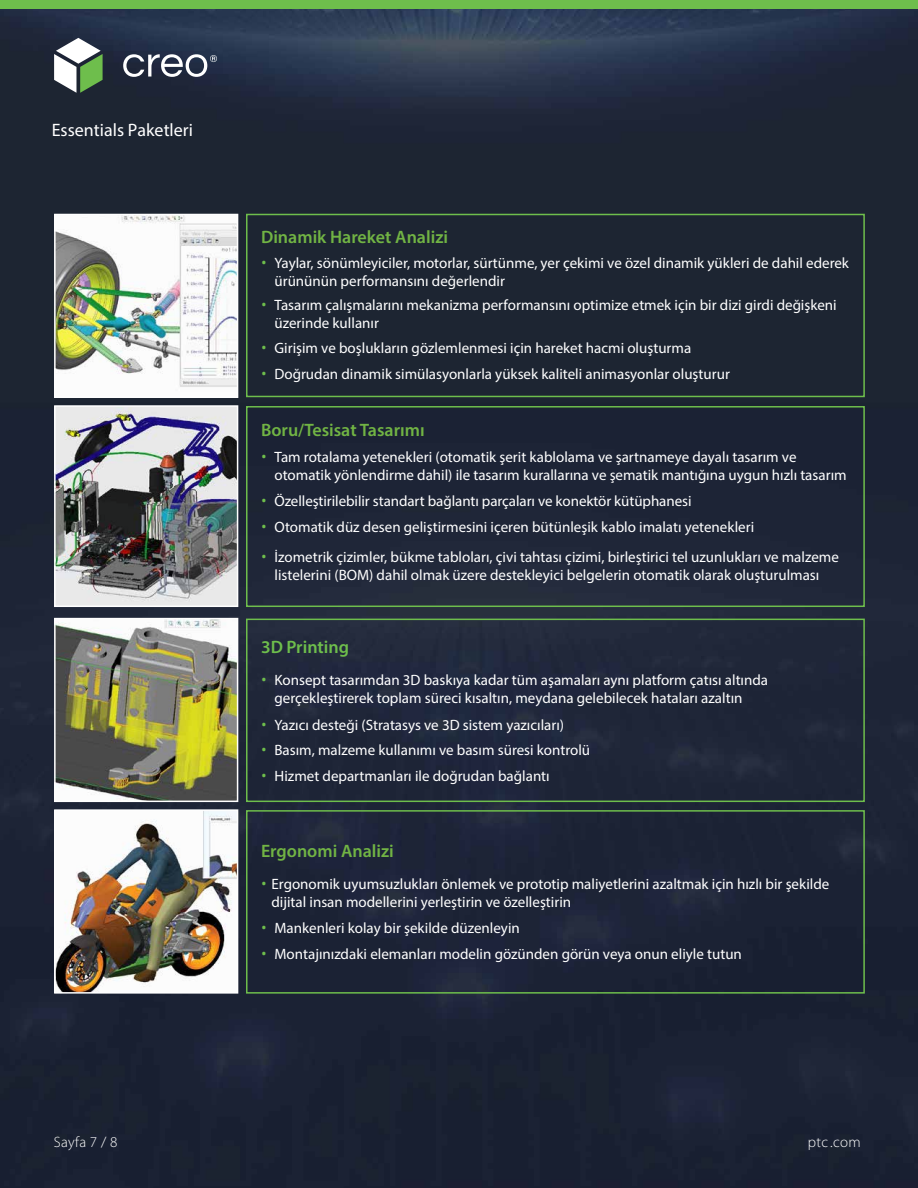
<style>
.page{position:relative;width:918px;height:1188px;background:#fff}
.page>*{position:absolute;margin:0;border:0;box-sizing:border-box;transform-origin:0 0}
.t1{font:600 18px "Myriad Pro";color:#71b444}
.t2{font:18px "Myriad Pro";color:#fff}
.t3{font:600 18px "Myriad Pro";color:#6ebe4c}
.t4{font:15px/18px "Myriad Pro";color:#fff}
.t5{font:300 15px "Myriad Pro";letter-spacing:.02em;color:#fff}
.s1{font-family:"Open Sans";color:#6ebe4c}
</style>
<div class="page">
<img style="left:0;top:9px;width:918px;height:1179px">
<img style="left:57px;top:621px;width:178px;height:178px">
<div style="left:54px;top:618px;width:184px;height:184px;border:2px solid #fff"></div>
<img style="left:57px;top:812px;width:178px;height:179px">
<div style="left:54px;top:809px;width:184px;height:185px;border:2px solid #fff"></div>
<div style="left:246px;top:619px;width:619px;height:183px;border:2px solid #6ebe4c"></div>
<div style="left:246px;top:810px;width:619px;height:184px;border:2px solid #6ebe4c"></div>
<img style="left:57px;top:408px;width:178px;height:196px">
<div style="left:54px;top:405px;width:184px;height:202px;border:2px solid #fff"></div>
<div style="left:246px;top:406px;width:619px;height:201px;border:2px solid #6ebe4c"></div>
<img style="left:57px;top:217px;width:178px;height:178px">
<div style="left:54px;top:214px;width:184px;height:184px;border:2px solid #fff"></div>
<div style="left:246px;top:214px;width:619px;height:183px;border:2px solid #6ebe4c"></div>
<div style="left:0;top:0;width:918px;height:9px;background:#6ebe4c"></div>
<svg style="left:123px;top:54px;width:94px;height:23px"></svg>
<svg style="left:54px;top:38px;width:49px;height:55px"></svg>
<p class="t2" style="left:52px;top:119px;width:143px">Essentials Paketleri</p>
<p class="t1" style="left:261px;top:225px;width:189px">Dinamik Hareket Analizi</p>
<p class="t4" style="left:275px;top:253px;width:576px;text-indent:-14px"><span class="s1">•</span> Yaylar, sönümleyiciler, motorlar, sürtünme, yer çekimi ve özel dinamik yükleri de dahil ederek ürününün performansını değerlendir</p>
<p class="t4" style="left:275px;top:296px;width:564px;text-indent:-14px"><span class="s1">•</span> Tasarım çalışmalarını mekanizma performansını optimize etmek için bir dizi girdi değişkeni üzerinde kullanır</p>
<p class="t4" style="left:261px;top:339px;width:432px"><span class="s1">•</span> Girişim ve boşlukların gözlemlenmesi için hareket hacmi oluşturma</p>
<p class="t4" style="left:261px;top:364px;width:470px"><span class="s1">•</span> Doğrudan dinamik simülasyonlarla yüksek kaliteli animasyonlar oluşturur</p>
<p class="t1" style="left:261px;top:418px;width:165px">Boru/Tesisat Tasarımı</p>
<p class="t4" style="left:275px;top:448px;width:574px;text-indent:-14px"><span class="s1">•</span> Tam rotalama yetenekleri (otomatik şerit kablolama ve şartnameye dayalı tasarım ve otomatik yönlendirme dahil) ile tasarım kurallarına ve şematik mantığına uygun hızlı tasarım</p>
<p class="t4" style="left:261px;top:492px;width:432px"><span class="s1">•</span> Özelleştirilebilir standart bağlantı parçaları ve konektör kütüphanesi</p>
<p class="t4" style="left:261px;top:518px;width:495px"><span class="s1">•</span> Otomatik düz desen geliştirmesini içeren bütünleşik kablo imalatı yetenekleri</p>
<p class="t4" style="left:261px;top:547px;width:579px;text-align:center"><span class="s1">•</span> İzometrik çizimler, bükme tabloları, çivi tahtası çizimi, birleştirici tel uzunlukları ve malzeme listelerini (BOM) dahil olmak üzere destekleyici belgelerin otomatik olarak oluşturulması</p>
<p class="t3" style="left:261px;top:636px;width:90px">3D Printing</p>
<p class="t4" style="left:275px;top:671px;width:495px;text-indent:-14px"><span class="s1">•</span> Konsept tasarımdan 3D baskıya kadar tüm aşamaları aynı platform çatısı altında gerçekleştirerek toplam süreci kısaltın, meydana gelebilecek hataları azaltın</p>
<p class="t4" style="left:261px;top:715px;width:305px"><span class="s1">•</span> Yazıcı desteği (Stratasys ve 3D sistem yazıcıları)</p>
<p class="t4" style="left:261px;top:741px;width:331px"><span class="s1">•</span> Basım, malzeme kullanımı ve basım süresi kontrolü</p>
<p class="t4" style="left:261px;top:766px;width:290px"><span class="s1">•</span> Hizmet departmanları ile doğrudan bağlantı</p>
<p class="t1" style="left:261px;top:839px;width:134px">Ergonomi Analizi</p>
<p class="t4" style="left:272px;top:875px;width:559px;text-indent:-10px"><span class="s1">•</span> Ergonomik uyumsuzlukları önlemek ve prototip maliyetlerini azaltmak için hızlı bir şekilde dijital insan modellerini yerleştirin ve özelleştirin</p>
<p class="t4" style="left:261px;top:919px;width:260px"><span class="s1">•</span> Mankenleri kolay bir şekilde düzenleyin</p>
<p class="t4" style="left:261px;top:945px;width:482px"><span class="s1">•</span> Montajınızdaki elemanları modelin gözünden görün veya onun eliyle tutun</p>
<p class="t5" style="left:54px;top:1133px;width:65px">Sayfa 7 / 8</p>
<p class="t5" style="left:808px;top:1133px;width:54px">ptc.com</p>
</div>
